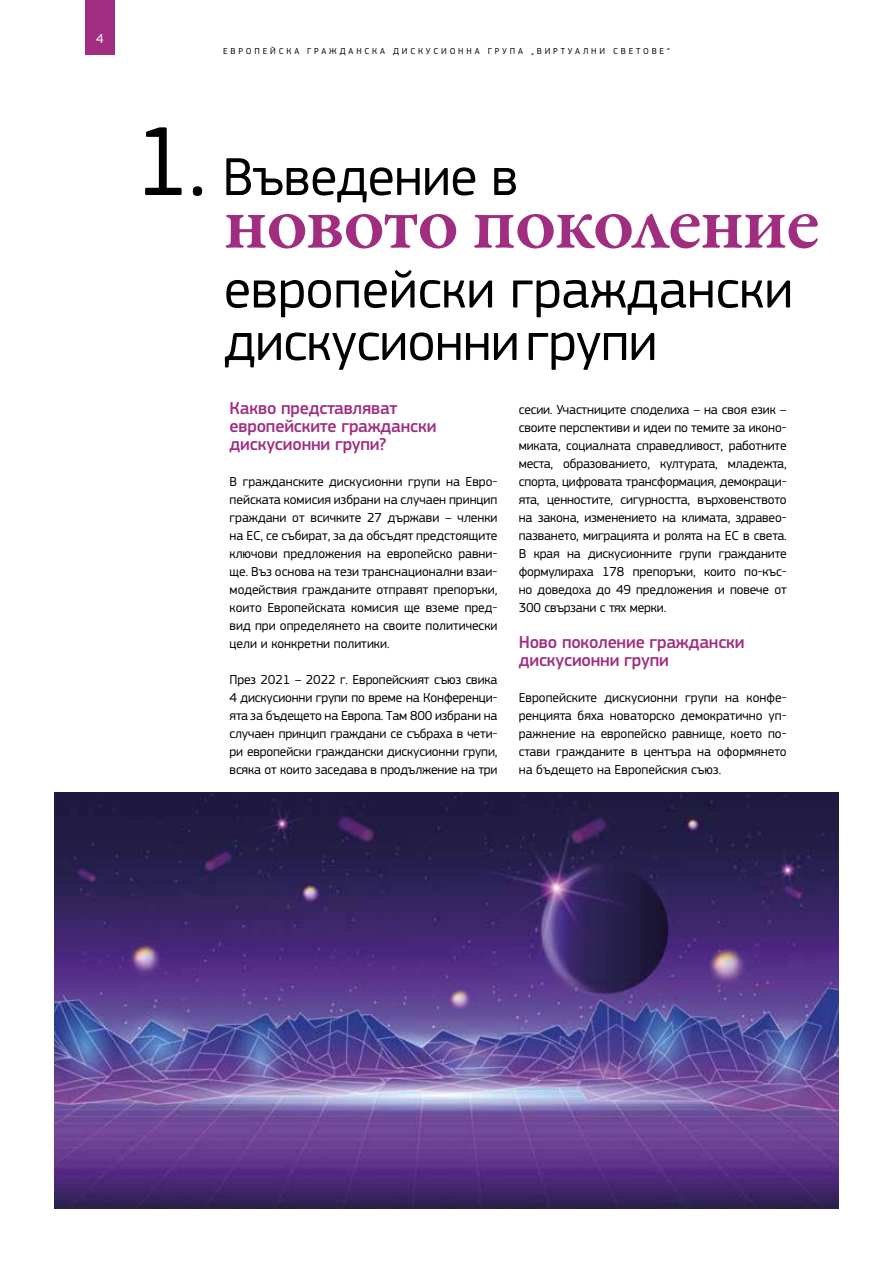
<style>
.page{position:relative;width:893px;height:1263px;background:#fff}
.page>*{position:absolute;margin:0;border:0;box-sizing:border-box;transform-origin:0 0}
.t1{font:600 82.5px "Garamond Premr Pro";letter-spacing:-.015em;color:#a12d80}
.t2{font:55.5px/52.5px "EC Square Sans Pro";letter-spacing:-.01em;color:#000}
.t3{font:500 18px/18px "EC Square Sans Pro";letter-spacing:-.01em;color:#a12d80}
.t4{font:13.5px/18px "EC Square Sans Pro";letter-spacing:-.01em;color:#000;text-align:justify}
.t5{font:13.5px "EC Square Sans Pro";color:#fff}
.t6{font:9px "EC Square Sans Pro";letter-spacing:.32em;color:#000}
.s1{font-size:102px}
</style>
<div class="page">
<div style="left:85px;top:0;width:30px;height:54px;background:#a12d80"></div>
<img style="left:54px;top:792px;width:785px;height:417px">
<p class="t5" style="left:96px;top:30px;width:9px">4</p>
<p class="t6" style="left:223px;top:46px;width:448px">ЕВРОПЕЙСКА ГРАЖДАНСКА ДИСКУСИОННА ГРУПА „ВИРТУАЛНИ СВЕТОВЕ“</p>
<h2 class="t2" style="left:133px;top:151px;width:386px"><span class="s1">1.</span> Въведение в</h2>
<h1 class="t1" style="left:224px;top:172px;width:598px">новото поколение</h1>
<h2 class="t2" style="left:224px;top:263px;width:571px">европейски граждански дискусионни групи</h2>
<h3 class="t3" style="left:230px;top:399px;width:208px">Какво представляват европейските граждански дискусионни групи?</h3>
<p class="t4" style="left:230px;top:473px;width:269px">В гражданските дискусионни групи на Евро&shy;пейската комисия избрани на случаен принцип граждани от всичките 27 държави – членки на ЕС, се събират, за да обсъдят предстоящите ключови предложения на европейско равни&shy;ще. Въз основа на тези транснационални взаи&shy;модействия гражданите отправят препоръки, които Европейската комисия ще вземе пред&shy;вид при определянето на своите политически цели и конкретни политики.</p>
<p class="t4" style="left:230px;top:671px;width:269px">През 2021 – 2022 г. Европейският съюз свика 4 дискусионни групи по време на Конференци&shy;ята за бъдещето на Европа. Там 800 избрани на случаен принцип граждани се събраха в чети&shy;ри европейски граждански дискусионни групи, всяка от които заседава в продължение на три</p>
<p class="t4" style="left:519px;top:401px;width:269px">сесии. Участниците споделиха – на своя език – своите перспективи и идеи по темите за иконо&shy;миката, социалната справедливост, работните места, образованието, културата, младежта, спорта, цифровата трансформация, демокраци&shy;ята, ценностите, сигурността, върховенството на закона, изменението на климата, здравео&shy;пазването, миграцията и ролята на ЕС в света.<br>В края на дискусионните групи гражданите формулираха 178 препоръки, които по-къс&shy;но доведоха до 49 предложения и повече от 300 свързани с тях мерки.</p>
<h3 class="t3" style="left:519px;top:633px;width:227px">Ново поколение граждански дискусионни групи</h3>
<p class="t4" style="left:519px;top:689px;width:269px">Европейските дискусионни групи на конфе&shy;ренцията бяха новаторско демократично уп&shy;ражнение на европейско равнище, което по&shy;стави гражданите в центъра на оформянето на бъдещето на Европейския съюз.</p>
</div>
